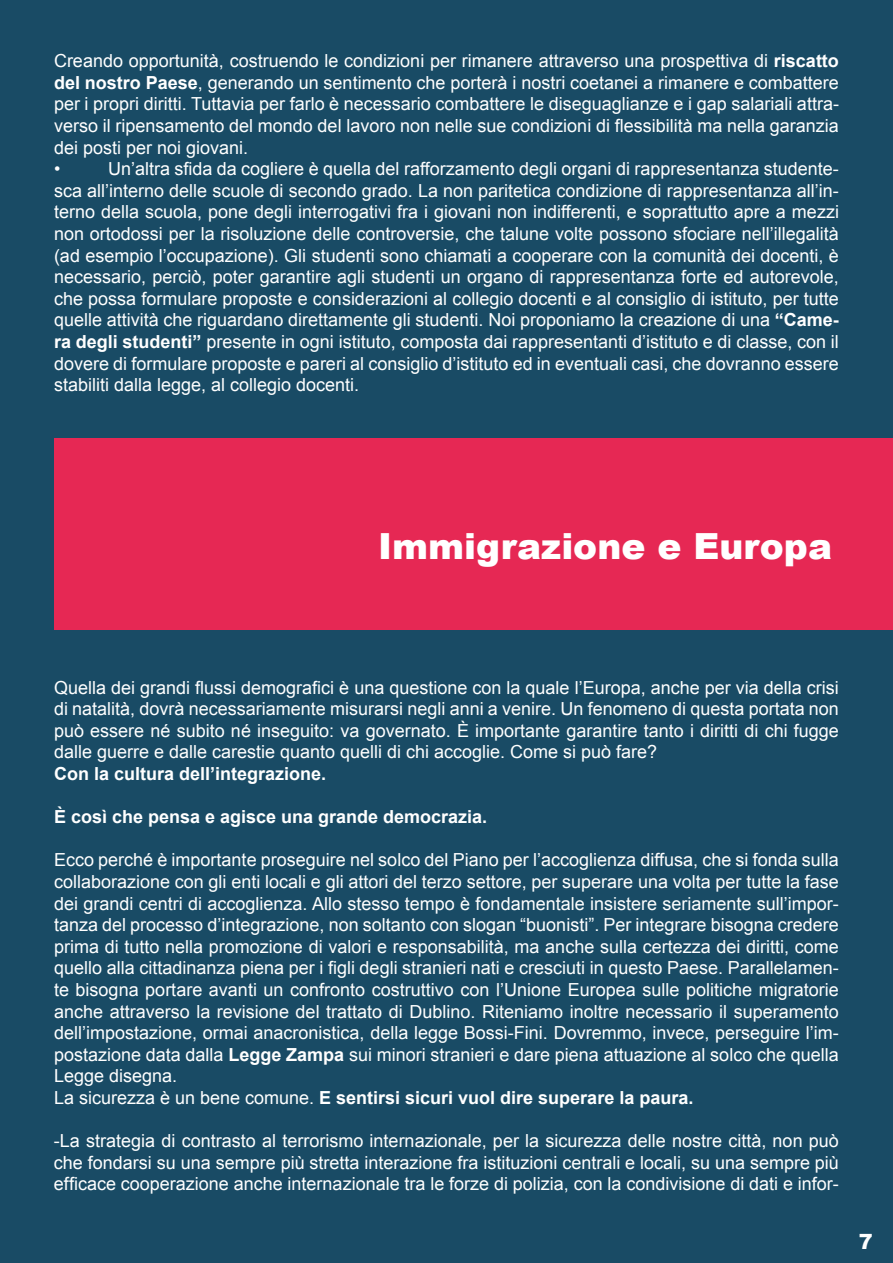
<style>
.page{position:relative;width:893px;height:1263px;background:#194b65}
.page>*{position:absolute;margin:0;border:0;box-sizing:border-box;transform-origin:0 0}
.t1{font:900 36px "Arial";color:#fff}
.t2{font:900 21px "Arial";color:#fff}
.t3{font:18px/21.6px "Arial";color:#fff;text-align:justify}
.t4{font:700 18px "Arial";color:#fff}
.s1{font-weight:700}
</style>
<div class="page">
<div style="left:54px;top:438px;width:839px;height:191px;background:#e62854"></div>
<p class="t3" style="left:54px;top:50px;width:786px;text-align:left">Creando opportunità, costruendo le condizioni per rimanere attraverso una prospettiva di <span class="s1">riscatto del nostro Paese</span>, generando un sentimento che porterà i nostri coetanei a rimanere e combattere per i propri diritti. Tuttavia per farlo è necessario combattere le diseguaglianze e i gap salariali attra&shy;verso il ripensamento del mondo del lavoro non nelle sue condizioni di flessibilità ma nella garanzia dei posti per noi giovani.<br>•</p>
<p class="t3" style="left:54px;top:158px;width:786px;text-indent:54px">Un’altra sfida da cogliere è quella del rafforzamento degli organi di rappresentanza studente&shy;sca all’interno delle scuole di secondo grado. La non paritetica condizione di rappresentanza all’in&shy;terno della scuola, pone degli interrogativi fra i giovani non indifferenti, e soprattutto apre a mezzi non ortodossi per la risoluzione delle controversie, che talune volte possono sfociare nell’illegalità (ad esempio l’occupazione). Gli studenti sono chiamati a cooperare con la comunità dei docenti, è necessario, perciò, poter garantire agli studenti un organo di rappresentanza forte ed autorevole, che possa formulare proposte e considerazioni al collegio docenti e al consiglio di istituto, per tutte quelle attività che riguardano direttamente gli studenti. Noi proponiamo la creazione di una <span class="s1">“Came&shy;ra degli studenti”</span> presente in ogni istituto, composta dai rappresentanti d’istituto e di classe, con il dovere di formulare proposte e pareri al consiglio d’istituto ed in eventuali casi, che dovranno essere stabiliti dalla legge, al collegio docenti.</p>
<h1 class="t1" style="left:378px;top:520px;width:455px">Immigrazione e Europa</h1>
<p class="t3" style="left:54px;top:677px;width:786px">Quella dei grandi flussi demografici è una questione con la quale l’Europa, anche per via della crisi di natalità, dovrà necessariamente misurarsi negli anni a venire. Un fenomeno di questa portata non può essere né subito né inseguito: va governato. È importante garantire tanto i diritti di chi fugge dalle guerre e dalle carestie quanto quelli di chi accoglie. Come si può fare?</p>
<p class="t4" style="left:54px;top:762px;width:274px">Con la cultura dell’integrazione.</p>
<p class="t4" style="left:54px;top:805px;width:435px">È così che pensa e agisce una grande democrazia.</p>
<p class="t3" style="left:54px;top:849px;width:786px;text-align:left">Ecco perché è importante proseguire nel solco del Piano per l’accoglienza diffusa, che si fonda sulla collaborazione con gli enti locali e gli attori del terzo settore, per superare una volta per tutte la fase dei grandi centri di accoglienza. Allo stesso tempo è fondamentale insistere seriamente sull’impor&shy;tanza del processo d’integrazione, non soltanto con slogan “buonisti”. Per integrare bisogna credere prima di tutto nella promozione di valori e responsabilità, ma anche sulla certezza dei diritti, come quello alla cittadinanza piena per i figli degli stranieri nati e cresciuti in questo Paese. Parallelamen&shy;te bisogna portare avanti un confronto costruttivo con l’Unione Europea sulle politiche migratorie anche attraverso la revisione del trattato di Dublino. Riteniamo inoltre necessario il superamento dell’impostazione, ormai anacronistica, della legge Bossi-Fini. Dovremmo, invece, perseguire l’im&shy;postazione data dalla <span class="s1">Legge Zampa</span> sui minori stranieri e dare piena attuazione al solco che quella Legge disegna.<br>La sicurezza è un bene comune. <span class="s1">E sentirsi sicuri vuol dire superare la paura.</span></p>
<p class="t3" style="left:54px;top:1130px;width:786px">-La strategia di contrasto al terrorismo internazionale, per la sicurezza delle nostre città, non può che fondarsi su una sempre più stretta interazione fra istituzioni centrali e locali, su una sempre più efficace cooperazione anche internazionale tra le forze di polizia, con la condivisione di dati e infor-</p>
<p class="t2" style="left:859px;top:1226px;width:16px">7</p>
</div>
